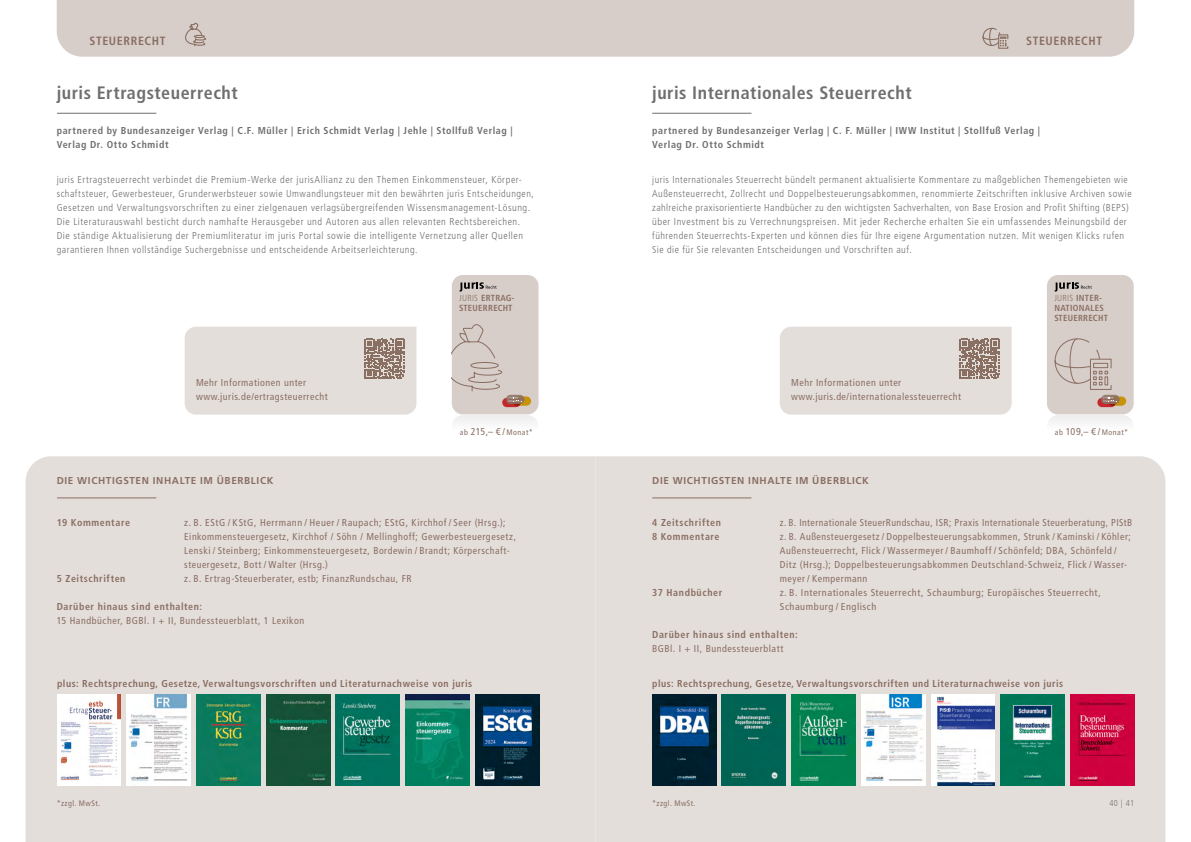
<style>
.page{position:relative;width:1191px;height:842px;background:#fff}
.page>*{position:absolute;margin:0;border:0;box-sizing:border-box;transform-origin:0 0}
.t1{font:700 condensed 18px "Frutiger LT Std";letter-spacing:.03em;color:#706f6f}
.t2{font:700 condensed 12px "Frutiger LT Std";letter-spacing:.05em;color:#8a6f63}
.t3{font:300 condensed 10px/14px "Frutiger LT Std";letter-spacing:.05em;color:#706f6f}
.t4{font:condensed 10px/14px "Frutiger LT Std";letter-spacing:.055em;color:#8a6f63}
.t5{font:700 condensed 10px/14px "Frutiger LT Std";letter-spacing:.06em;color:#706f6f}
.t6{font:700 condensed 10px "Frutiger LT Std";letter-spacing:.05em;color:#8a6e62}
.t7{font:700 condensed 10px "Frutiger LT Std";letter-spacing:.06em;color:#8a6f63}
.t8{font:700 10px "Frutiger LT Std";letter-spacing:.06em;color:#8a6f63}
.t9{font:700 condensed 8.8px/10.2px "Frutiger LT Std";letter-spacing:.025em;color:#8a6f63}
.t10{font:300 condensed 8.5px "Frutiger LT Std";color:#706f6f}
.t11{font:condensed 8px "Frutiger LT Std";letter-spacing:.065em;color:#8a6f63}
.t12{font:condensed 8px "Frutiger LT Std";letter-spacing:.05em;color:#8a6e62}
.s1{font-weight:300}
.s2{font-size:10px}
</style>
<div class="page">
<div style="left:595px;top:456px;width:570px;height:386px;background:#e4dedb"></div>
<div style="left:26px;top:456px;width:569px;height:386px;background:#e4dedb"></div>
<div style="left:57px;top:0;width:1077px;height:57px;background:#d8cec9"></div>
<svg style="left:185px;top:327px;width:231px;height:88px;background:#dfd7d4"></svg>
<svg style="left:780px;top:327px;width:231px;height:88px;background:#ded7d4"></svg>
<img style="left:475px;top:694px;width:64px;height:91px">
<img style="left:405px;top:694px;width:64px;height:91px">
<img style="left:336px;top:694px;width:64px;height:91px">
<img style="left:266px;top:694px;width:64px;height:91px">
<img style="left:196px;top:694px;width:64px;height:91px">
<img style="left:127px;top:694px;width:64px;height:91px">
<img style="left:57px;top:694px;width:64px;height:91px">
<div style="left:452px;top:415px;width:86px;height:31px;background:linear-gradient(to right,#fbfbfb,#fbfbfb);border-radius:11px"></div>
<div style="left:452px;top:275px;width:86px;height:139px;background:#d8cec9;border-radius:11px"></div>
<svg style="left:459px;top:282px;width:37px;height:10px"></svg>
<svg style="left:452px;top:324px;width:79px;height:83px"></svg>
<img style="left:1070px;top:694px;width:64px;height:91px">
<img style="left:1000px;top:694px;width:64px;height:91px">
<img style="left:931px;top:694px;width:63px;height:91px">
<img style="left:861px;top:694px;width:64px;height:91px">
<img style="left:791px;top:694px;width:64px;height:91px">
<img style="left:722px;top:694px;width:63px;height:91px">
<img style="left:652px;top:694px;width:64px;height:91px">
<div style="left:1047px;top:415px;width:86px;height:31px;background:linear-gradient(to right,#fbfbfb,#fbfbfb);border-radius:11px"></div>
<div style="left:1047px;top:275px;width:86px;height:139px;background:#d8cec9;border-radius:11px"></div>
<svg style="left:1054px;top:282px;width:37px;height:10px"></svg>
<svg style="left:1054px;top:338px;width:72px;height:69px"></svg>
<svg style="left:184px;top:22px;width:23px;height:25px"></svg>
<svg style="left:980px;top:27px;width:29px;height:22px"></svg>
<hr style="left:57px;top:497px;width:99px;height:1px;background:#8a6f63">
<hr style="left:57px;top:113px;width:99px;height:1px;background:#706f6f">
<hr style="left:652px;top:497px;width:99px;height:1px;background:#8a6f63">
<hr style="left:652px;top:113px;width:99px;height:1px;background:#706f6f">
<p class="t2" style="left:89px;top:34px;width:77px">STEUERRECHT</p>
<p class="t2" style="left:1026px;top:34px;width:77px">STEUERRECHT</p>
<h1 class="t1" style="left:57px;top:82px;width:183px">juris Ertragsteuerrecht</h1>
<p class="t5" style="left:57px;top:124px;width:457px">partnered by Bundesanzeiger Verlag | C.F. Müller | Erich Schmidt Verlag | Jehle | Stollfuß Verlag |<br>Verlag Dr. Otto Schmidt</p>
<p class="t3" style="left:57px;top:173px;width:479px">juris Ertragsteuerrecht verbindet die Premium-Werke der jurisAllianz zu den Themen Einkommensteuer, Körper&shy;schaftsteuer, Gewerbesteuer, Grunderwerbsteuer sowie Umwandlungsteuer mit den bewährten juris Entscheidungen, Gesetzen und Verwaltungsvorschriften zu einer zielgenauen verlagsübergreifenden Wissensmanagement-Lösung.<br>Die Literaturauswahl besticht durch namhafte Herausgeber und Autoren aus allen relevanten Rechtsbereichen.<br>Die ständige Aktualisierung der Premiumliteratur im juris Portal sowie die intelligente Vernetzung aller Quellen garantieren Ihnen vollständige Suchergebnisse und entscheidende Arbeitserleichterung.</p>
<h1 class="t1" style="left:652px;top:82px;width:261px">juris Internationales Steuerrecht</h1>
<p class="t5" style="left:652px;top:124px;width:389px">partnered by Bundesanzeiger Verlag | C. F. Müller | IWW Institut | Stollfuß Verlag |<br>Verlag Dr. Otto Schmidt</p>
<p class="t3" style="left:652px;top:173px;width:481px">juris Internationales Steuerrecht bündelt permanent aktualisierte Kommentare zu maßgeblichen Themengebieten wie Außensteuerrecht, Zollrecht und Doppelbesteuerungsabkommen, renommierte Zeitschriften inklusive Archiven sowie zahlreiche praxisorientierte Handbücher zu den wichtigsten Sachverhalten, von Base Erosion and Profit Shifting (BEPS) über Investment bis zu Verrechnungspreisen. Mit jeder Recherche erhalten Sie ein umfassendes Meinungsbild der führenden Steuerrechts-Experten und können dies für Ihre eigene Argumentation nutzen. Mit wenigen Klicks rufen Sie die für Sie relevanten Entscheidungen und Vorschriften auf.</p>
<p class="t4" style="left:196px;top:376px;width:133px">Mehr Informationen unter www.juris.de/ertragsteuerrecht</p>
<p class="t9" style="left:459px;top:292px;width:57px"><span class="s1">JURIS</span> ERTRAG-<br>STEUERRECHT</p>
<p class="t9" style="left:1054px;top:292px;width:55px"><span class="s1">JURIS</span> INTER-<br>NATIONALES<br>STEUERRECHT</p>
<p class="t11" style="left:460px;top:428px;width:74px">ab <span class="s2">215,– € /</span>Monat*</p>
<p class="t4" style="left:791px;top:376px;width:172px">Mehr Informationen unter www.juris.de/internationalessteuerrecht</p>
<p class="t11" style="left:1054px;top:428px;width:75px">ab <span class="s2">109,– € /</span>Monat*</p>
<p class="t8" style="left:57px;top:475px;width:218px">DIE WICHTIGSTEN INHALTE IM ÜBERBLICK</p>
<p class="t7" style="left:57px;top:517px;width:75px">19 Kommentare</p>
<p class="t4" style="left:184px;top:516px;width:333px">z. B. EStG / KStG, Herrmann / Heuer / Raupach; EStG, Kirchhof / Seer (Hrsg.); Einkommensteuergesetz, Kirchhof / Söhn / Mellinghoff; Gewerbesteuergesetz, Lenski / Steinberg; Einkommensteuergesetz, Bordewin / Brandt; Körperschaft&shy;steuergesetz, Bott / Walter (Hrsg.)</p>
<p class="t7" style="left:57px;top:573px;width:70px">5 Zeitschriften</p>
<p class="t4" style="left:184px;top:572px;width:229px">z. B. Ertrag-Steuerberater, estb; FinanzRundschau, FR</p>
<p class="t7" style="left:57px;top:601px;width:147px">Darüber hinaus sind enthalten:</p>
<p class="t4" style="left:57px;top:614px;width:249px">15 Handbücher, BGBl. I + II, Bundessteuerblatt, 1 Lexikon</p>
<p class="t6" style="left:57px;top:678px;width:417px">plus: Rechtsprechung, Gesetze, Verwaltungsvorschriften und Literaturnachweise von juris</p>
<p class="t8" style="left:652px;top:475px;width:218px">DIE WICHTIGSTEN INHALTE IM ÜBERBLICK</p>
<p class="t7" style="left:652px;top:517px;width:70px">4 Zeitschriften</p>
<p class="t4" style="left:780px;top:516px;width:354px">z. B. Internationale SteuerRundschau, ISR; Praxis Internationale Steuerberatung, PIStB</p>
<p class="t7" style="left:652px;top:531px;width:69px">8 Kommentare</p>
<p class="t4" style="left:780px;top:530px;width:353px">z. B. Außensteuergesetz / Doppelbesteuerungsabkommen, Strunk / Kaminski / Köhler; Außensteuerrecht, Flick / Wassermeyer / Baumhoff / Schönfeld; DBA, Schönfeld / Ditz (Hrsg.); Doppelbesteuerungsabkommen Deutschland-Schweiz, Flick / Wasser&shy;meyer / Kempermann</p>
<p class="t7" style="left:652px;top:587px;width:71px">37 Handbücher</p>
<p class="t4" style="left:780px;top:586px;width:322px">z. B. Internationales Steuerrecht, Schaumburg; Europäisches Steuerrecht,<br>Schaumburg / Englisch</p>
<p class="t7" style="left:652px;top:629px;width:147px">Darüber hinaus sind enthalten:</p>
<p class="t4" style="left:652px;top:642px;width:133px">BGBl. I + II, Bundessteuerblatt</p>
<p class="t6" style="left:652px;top:678px;width:412px">plus: Rechtsprechung, Gesetze, Verwaltungsvorschriften und Literaturnachweise von juris</p>
<p class="t12" style="left:57px;top:799px;width:45px">*zzgl. MwSt.</p>
<p class="t10" style="left:1109px;top:798px;width:26px">40 | 41</p>
<p class="t12" style="left:652px;top:799px;width:45px">*zzgl. MwSt.</p>
</div>
